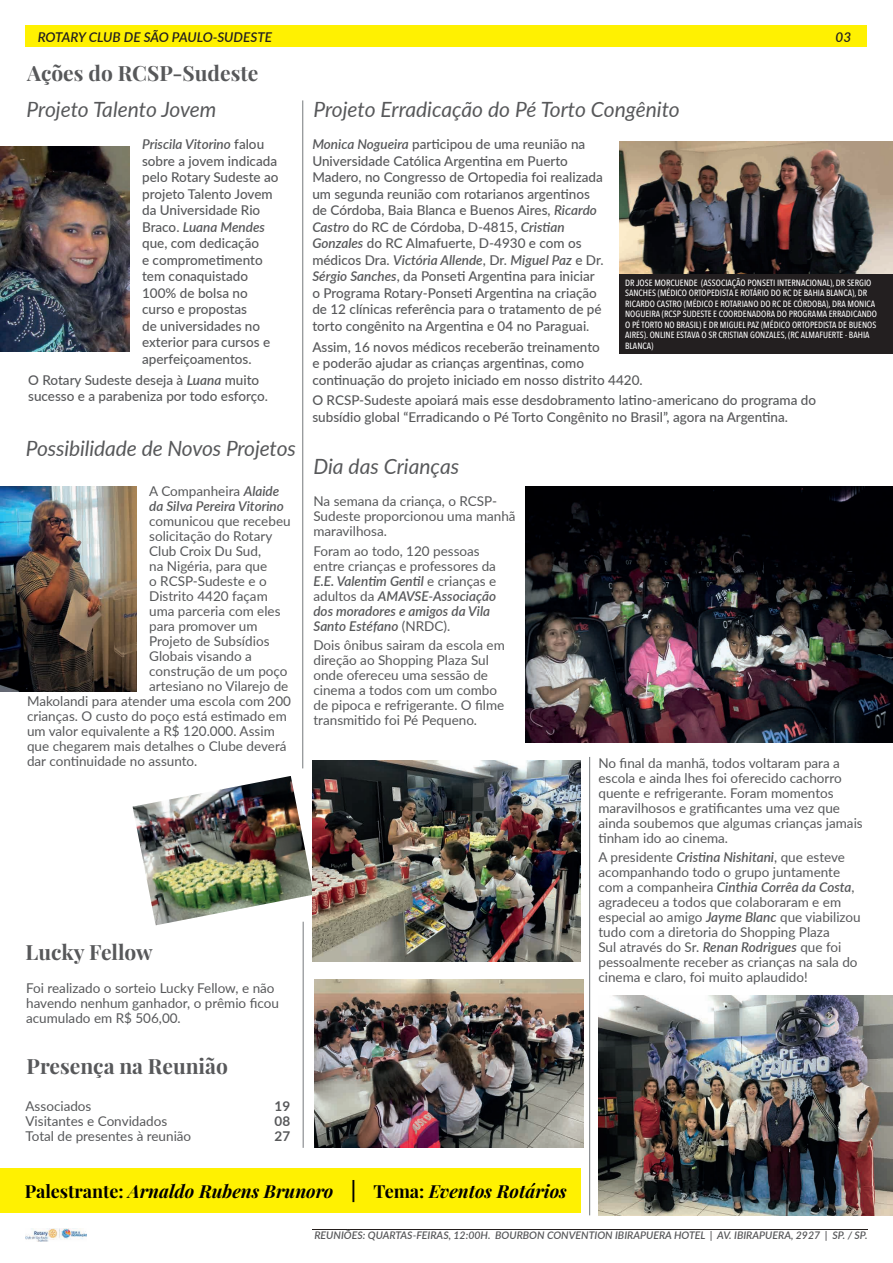
<style>
.page{position:relative;width:893px;height:1263px;background:#fff}
.page>*{position:absolute;margin:0;border:0;box-sizing:border-box;transform-origin:0 0}
.t1{font:italic 21px "Lato";letter-spacing:-.005em;color:#57585a}
.t2{font:700 21px "Playfair Display";color:#57585a}
.t3{font:italic 700 18px "Playfair Display";color:#000}
.t4{font:13.5px/15px "Lato";color:#57585a}
.t5{font:500 13.5px/16.5px "Lato";color:#57585a}
.t6{font:italic 600 13.5px/15px "Lato";color:#57585a}
.t7{font:italic 600 13.5px "Lato";color:#231f20}
.t8{font:700 13.5px "Lato";color:#57585a}
.t9{font:italic 600 10.5px "Lato";color:#57585a}
.t10{font:500 9px/10.5px "Avenir Next Condensed";color:#fff}
.s1{font-weight:600;font-style:italic}
.s2{font-weight:400;font-style:normal}
.s3{font-style:normal}
.s4{font-size:21px}
</style>
<div class="page">
<div style="left:26px;top:25px;width:841px;height:22px;background:#fff101"></div>
<hr style="left:312px;top:1229px;width:555px;height:1px;background:#241e1b">
<img style="left:26px;top:1228px;width:60px;height:13px">
<div style="left:0;top:1168px;width:581px;height:45px;background:#fff101"></div>
<hr style="left:302px;top:100px;width:1px;height:668px;background:#75787c">
<hr style="left:589px;top:757px;width:1px;height:458px;background:#75787c">
<hr style="left:303px;top:922px;width:1px;height:226px;background:#75787c">
<img style="left:1px;top:146px;width:128px;height:205px">
<img style="left:0;top:486px;width:136px;height:205px">
<img style="left:525px;top:486px;width:368px;height:256px">
<img style="left:599px;top:995px;width:294px;height:220px">
<img style="left:314px;top:979px;width:269px;height:169px">
<img style="left:133px;top:776px;width:179px;height:149px">
<img style="left:312px;top:760px;width:269px;height:202px">
<img style="left:620px;top:141px;width:273px;height:133px">
<div style="left:620px;top:274px;width:273px;height:80px;background:#231f20"></div>
<p class="t7" style="left:38px;top:27px;width:236px">ROTARY CLUB DE SÃO PAULO-SUDESTE</p>
<p class="t7" style="left:836px;top:27px;width:17px">03</p>
<h1 class="t2" style="left:27px;top:60px;width:233px">Ações do RCSP-Sudeste</h1>
<h1 class="t1" style="left:27px;top:95px;width:191px">Projeto Talento Jovem</h1>
<h1 class="t1" style="left:313px;top:95px;width:368px">Projeto Erradicação do Pé Torto Congênito</h1>
<p class="t5" style="left:142px;top:136px;width:138px"><span class="s1">Priscila Vitorino</span> falou sobre a jovem indicada pelo Rotary Sudeste ao projeto Talento Jovem da Universidade Rio<br>Braco. <span class="s1">Luana Mendes </span>que, com dedicação<br>e comprometimento tem conaquistado<br>100% de bolsa no curso e propostas<br>de universidades no exterior para cursos e aperfeiçoamentos.</p>
<p class="t5" style="left:28px;top:371px;width:241px">O Rotary Sudeste deseja à <span class="s1">Luana</span> muito sucesso e a parabeniza por todo esforço.</p>
<h1 class="t1" style="left:26px;top:433px;width:271px">Possibilidade de Novos Projetos</h1>
<p class="t6" style="left:149px;top:483px;width:136px"><span class="s2">A Companheira</span> Alaide da Silva Pereira Vitorino</p>
<p class="t4" style="left:149px;top:513px;width:143px">comunicou que recebeu</p>
<p class="t4" style="left:149px;top:528px;width:125px">solicitação do Rotary</p>
<p class="t4" style="left:149px;top:543px;width:113px">Club Croix Du Sud,</p>
<p class="t4" style="left:149px;top:558px;width:120px">na Nigéria, para que</p>
<p class="t4" style="left:149px;top:573px;width:119px">o RCSP-Sudeste e o</p>
<p class="t4" style="left:149px;top:588px;width:120px">Distrito 4420 façam</p>
<p class="t4" style="left:149px;top:603px;width:133px">uma parceria com eles</p>
<p class="t4" style="left:149px;top:618px;width:110px">para promover um</p>
<p class="t4" style="left:149px;top:633px;width:122px">Projeto de Subsídios</p>
<p class="t4" style="left:149px;top:648px;width:104px">Globais visando a</p>
<p class="t4" style="left:149px;top:663px;width:140px">construção de um poço</p>
<p class="t4" style="left:149px;top:678px;width:141px">artesiano no Vilarejo de</p>
<p class="t4" style="left:27px;top:693px;width:266px">Makolandi para atender uma escola com 200</p>
<p class="t4" style="left:27px;top:708px;width:261px">crianças. O custo do poço está estimado em</p>
<p class="t4" style="left:27px;top:723px;width:249px">um valor equivalente a R$ 120.000. Assim</p>
<p class="t4" style="left:27px;top:738px;width:261px">que chegarem mais detalhes o Clube deverá</p>
<p class="t4" style="left:27px;top:753px;width:172px">dar continuidade no assunto.</p>
<h1 class="t2" style="left:26px;top:939px;width:128px">Lucky Fellow</h1>
<p class="t4" style="left:26px;top:980px;width:254px">Foi realizado o sorteio Lucky Fellow, e não havendo nenhum ganhador, o prêmio ficou acumulado em R$ 506,00.</p>
<h1 class="t2" style="left:27px;top:1053px;width:203px">Presença na Reunião</h1>
<p class="t4" style="left:26px;top:1098px;width:67px">Associados</p>
<p class="t8" style="left:275px;top:1096px;width:17px">19</p>
<p class="t4" style="left:26px;top:1113px;width:143px">Visitantes e Convidados</p>
<p class="t8" style="left:275px;top:1111px;width:17px">08</p>
<p class="t4" style="left:26px;top:1128px;width:167px">Total de presentes à reunião</p>
<p class="t8" style="left:275px;top:1126px;width:17px">27</p>
<p class="t5" style="left:312px;top:136px;width:293px"><span class="s1">Monica Nogueira</span> participou de uma reunião na Universidade Católica Argentina em Puerto Madero, no Congresso de Ortopedia foi realizada um segunda reunião com rotarianos argentinos de Córdoba, Baia Blanca e Buenos Aires, <span class="s1">Ricardo Castro</span> do RC de Córdoba, D-4815, <span class="s1">Cristian Gonzales</span> do RC Almafuerte, D-4930 e com os médicos Dra. <span class="s1">Victória Allende</span>, Dr. <span class="s1">Miguel Paz</span> e Dr.<br><span class="s1">Sérgio Sanches</span>, da Ponseti Argentina para iniciar o Programa Rotary-Ponseti Argentina na criação de 12 clínicas referência para o tratamento de pé torto congênito na Argentina e 04 no Paraguai.</p>
<p class="t5" style="left:312px;top:338px;width:332px">Assim, 16 novos médicos receberão treinamento<br>e poderão ajudar as crianças argentinas, como continuação do projeto iniciado em nosso distrito 4420.</p>
<p class="t5" style="left:312px;top:392px;width:505px">O RCSP-Sudeste apoiará mais esse desdobramento latino-americano do programa do subsídio global “Erradicando o Pé Torto Congênito no Brasil”, agora na Argentina.</p>
<p class="t10" style="left:625px;top:277px;width:253px">DR JOSE MORCUENDE (ASSOCIAÇÃO PONSETI INTERNACIONAL), DR SERGIO SANCHES (MÉDICO ORTOPEDISTA E ROTÁRIO DO RC DE BAHIA BLANCA), DR RICARDO CASTRO (MÉDICO E ROTARIANO DO RC DE CÓRDOBA), DRA MONICA NOGUEIRA (RCSP SUDESTE E COORDENADORA DO PROGRAMA ERRADICANDO O PÉ TORTO NO BRASIL) E DR MIGUEL PAZ (MÉDICO ORTOPEDISTA DE BUENOS AIRES). ONLINE ESTAVA O SR CRISTIAN GONZALES, (RC ALMAFUERTE - BAHIA BLANCA)</p>
<h1 class="t1" style="left:313px;top:451px;width:147px">Dia das Crianças</h1>
<p class="t4" style="left:313px;top:493px;width:204px">Na semana da criança, o RCSP-<br>Sudeste proporcionou uma manhã maravilhosa.</p>
<p class="t4" style="left:313px;top:543px;width:184px">Foram ao todo, 120 pessoas entre crianças e professores da<br><span class="s1">E.E. Valentim Gentil</span> e crianças e adultos da <span class="s1">AMAVSE-Associação dos moradores e amigos da Vila<br>Santo Estéfano</span> (NRDC).</p>
<p class="t4" style="left:313px;top:637px;width:193px">Dois ônibus sairam da escola em direção ao Shopping Plaza Sul onde ofereceu uma sessão de cinema a todos com um combo de pipoca e refrigerante. O filme transmitido foi Pé Pequeno.</p>
<p class="t4" style="left:598px;top:755px;width:266px">No final da manhã, todos voltaram para a escola e ainda lhes foi oferecido cachorro quente e refrigerante. Foram momentos maravilhosos e gratificantes uma vez que ainda soubemos que algumas crianças jamais tinham ido ao cinema.</p>
<p class="t4" style="left:598px;top:849px;width:264px">A presidente <span class="s1">Cristina Nishitani</span>, que esteve acompanhando todo o grupo juntamente com a companheira <span class="s1">Cinthia Corrêa da Costa</span>, agradeceu a todos que colaboraram e em especial ao amigo <span class="s1">Jayme Blanc</span> que viabilizou tudo com a diretoria do Shopping Plaza<br>Sul através do Sr. <span class="s1">Renan Rodrigues</span> que foi pessoalmente receber as crianças na sala do cinema e claro, foi muito aplaudido!</p>
<h2 class="t3" style="left:25px;top:1179px;width:544px"><span class="s3">Palestrante:</span> Arnaldo Rubens Brunoro <span class="s4">|</span> <span class="s3">Tema:</span> Eventos Rotários</h2>
<p class="t9" style="left:314px;top:1227px;width:554px">REUNIÕES: QUARTAS-FEIRAS, 12:00H. BOURBON CONVENTION IBIRAPUERA HOTEL | AV. IBIRAPUERA, 2927 | SP. / SP.</p>
</div>
